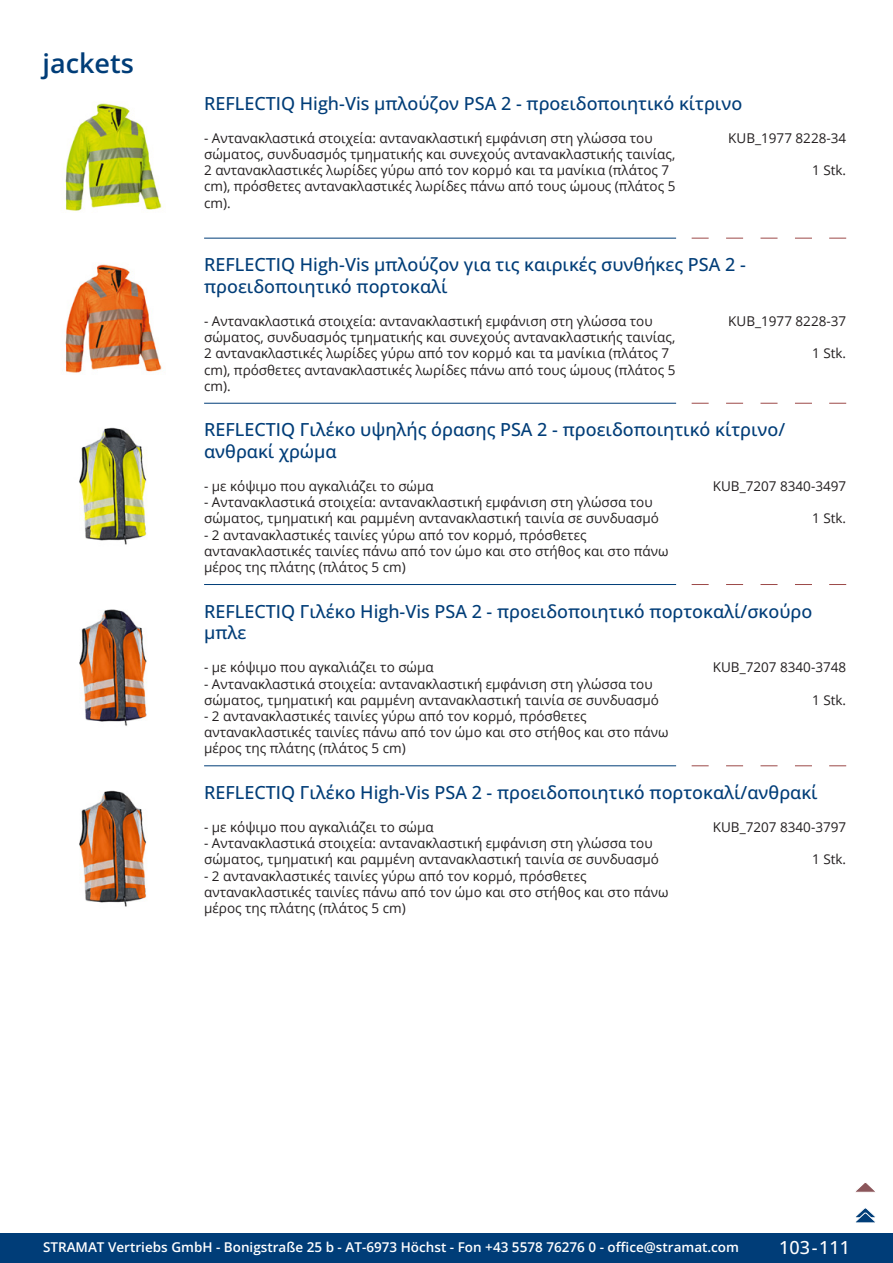
<style>
.page{position:relative;width:893px;height:1263px;background:#fff}
.page>*{position:absolute;margin:0;border:0;box-sizing:border-box;transform-origin:0 0}
.GruppeName{font:600 27px "Open Sans";color:#003d78}
.ArtikelName{font:500 18px/21.6px "Open Sans";color:#003d78}
.t1{font:500 18px "Open Sans";color:#fff}
.Beschreibung{font:13.5px/16.2px "Open Sans";color:#231f20}
.ArtikelNummer{font:13.5px "Open Sans";color:#231f20}
.t2{font:600 13.5px "Open Sans";color:#fff}
</style>
<div class="page">
<div style="left:0;top:1233px;width:893px;height:30px;background:#003d78"></div>
<img style="left:65px;top:103px;width:97px;height:108px">
<img style="left:65px;top:264px;width:97px;height:109px">
<svg style="left:692px;top:238px;width:17px;height:1px"></svg>
<svg style="left:726px;top:238px;width:17px;height:1px"></svg>
<svg style="left:760px;top:238px;width:17px;height:1px"></svg>
<svg style="left:795px;top:238px;width:17px;height:1px"></svg>
<svg style="left:829px;top:238px;width:17px;height:1px"></svg>
<hr style="left:204px;top:238px;width:472px;height:1px;background:#003d78">
<img style="left:79px;top:427px;width:68px;height:118px">
<svg style="left:692px;top:403px;width:17px;height:1px"></svg>
<svg style="left:726px;top:403px;width:17px;height:1px"></svg>
<svg style="left:760px;top:403px;width:17px;height:1px"></svg>
<svg style="left:795px;top:403px;width:17px;height:1px"></svg>
<svg style="left:829px;top:403px;width:17px;height:1px"></svg>
<hr style="left:204px;top:403px;width:472px;height:1px;background:#003d78">
<img style="left:79px;top:609px;width:68px;height:117px">
<svg style="left:692px;top:584px;width:17px;height:1px"></svg>
<svg style="left:726px;top:584px;width:17px;height:1px"></svg>
<svg style="left:760px;top:584px;width:17px;height:1px"></svg>
<svg style="left:795px;top:584px;width:17px;height:1px"></svg>
<svg style="left:829px;top:584px;width:17px;height:1px"></svg>
<hr style="left:204px;top:584px;width:472px;height:1px;background:#003d78">
<img style="left:79px;top:790px;width:68px;height:117px">
<svg style="left:692px;top:765px;width:17px;height:1px"></svg>
<svg style="left:726px;top:765px;width:17px;height:1px"></svg>
<svg style="left:760px;top:765px;width:17px;height:1px"></svg>
<svg style="left:795px;top:765px;width:17px;height:1px"></svg>
<svg style="left:829px;top:765px;width:17px;height:1px"></svg>
<hr style="left:204px;top:765px;width:472px;height:1px;background:#003d78">
<svg style="left:856px;top:1183px;width:19px;height:9px"></svg>
<svg style="left:855px;top:1208px;width:21px;height:15px"></svg>
<p class="GruppeName" style="left:43px;top:44px;width:93px">jackets</p>
<p class="ArtikelName" style="left:204px;top:92px;width:540px">REFLECTIQ High-Vis μπλούζον PSA 2 - προειδοποιητικό κίτρινο</p>
<p class="Beschreibung" style="left:204px;top:129px;width:473px">- Αντανακλαστικά στοιχεία: αντανακλαστική εμφάνιση στη γλώσσα του σώματος, συνδυασμός τμηματικής και συνεχούς αντανακλαστικής ταινίας, 2 αντανακλαστικές λωρίδες γύρω από τον κορμό και τα μανίκια (πλάτος 7 cm), πρόσθετες αντανακλαστικές λωρίδες πάνω από τους ώμους (πλάτος 5 cm).</p>
<p class="ArtikelNummer" style="left:728px;top:128px;width:119px">KUB_1977 8228-34</p>
<p class="ArtikelNummer" style="left:812px;top:161px;width:36px">1 Stk.</p>
<p class="ArtikelName" style="left:204px;top:253px;width:543px">REFLECTIQ High-Vis μπλούζον για τις καιρικές συνθήκες PSA 2 - προειδοποιητικό πορτοκαλί</p>
<p class="Beschreibung" style="left:204px;top:313px;width:473px">- Αντανακλαστικά στοιχεία: αντανακλαστική εμφάνιση στη γλώσσα του σώματος, συνδυασμός τμηματικής και συνεχούς αντανακλαστικής ταινίας, 2 αντανακλαστικές λωρίδες γύρω από τον κορμό και τα μανίκια (πλάτος 7 cm), πρόσθετες αντανακλαστικές λωρίδες πάνω από τους ώμους (πλάτος 5 cm).</p>
<p class="ArtikelNummer" style="left:728px;top:312px;width:119px">KUB_1977 8228-37</p>
<p class="ArtikelNummer" style="left:812px;top:344px;width:36px">1 Stk.</p>
<p class="ArtikelName" style="left:204px;top:418px;width:583px">REFLECTIQ Γιλέκο υψηλής όρασης PSA 2 - προειδοποιητικό κίτρινο/ ανθρακί χρώμα</p>
<p class="Beschreibung" style="left:204px;top:478px;width:231px">- με κόψιμο που αγκαλιάζει το σώμα</p>
<p class="Beschreibung" style="left:204px;top:494px;width:456px">- Αντανακλαστικά στοιχεία: αντανακλαστική εμφάνιση στη γλώσσα του σώματος, τμηματική και ραμμένη αντανακλαστική ταινία σε συνδυασμό</p>
<p class="Beschreibung" style="left:204px;top:526px;width:466px">- 2 αντανακλαστικές ταινίες γύρω από τον κορμό, πρόσθετες αντανακλαστικές ταινίες πάνω από τον ώμο και στο στήθος και στο πάνω μέρος της πλάτης (πλάτος 5 cm)</p>
<p class="ArtikelNummer" style="left:713px;top:477px;width:135px">KUB_7207 8340-3497</p>
<p class="ArtikelNummer" style="left:812px;top:509px;width:36px">1 Stk.</p>
<p class="ArtikelName" style="left:204px;top:600px;width:610px">REFLECTIQ Γιλέκο High-Vis PSA 2 - προειδοποιητικό πορτοκαλί/σκούρο μπλε</p>
<p class="Beschreibung" style="left:204px;top:659px;width:231px">- με κόψιμο που αγκαλιάζει το σώμα</p>
<p class="Beschreibung" style="left:204px;top:675px;width:456px">- Αντανακλαστικά στοιχεία: αντανακλαστική εμφάνιση στη γλώσσα του σώματος, τμηματική και ραμμένη αντανακλαστική ταινία σε συνδυασμό</p>
<p class="Beschreibung" style="left:204px;top:707px;width:466px">- 2 αντανακλαστικές ταινίες γύρω από τον κορμό, πρόσθετες αντανακλαστικές ταινίες πάνω από τον ώμο και στο στήθος και στο πάνω μέρος της πλάτης (πλάτος 5 cm)</p>
<p class="ArtikelNummer" style="left:713px;top:658px;width:135px">KUB_7207 8340-3748</p>
<p class="ArtikelNummer" style="left:812px;top:690px;width:36px">1 Stk.</p>
<p class="ArtikelName" style="left:204px;top:781px;width:615px">REFLECTIQ Γιλέκο High-Vis PSA 2 - προειδοποιητικό πορτοκαλί/ανθρακί</p>
<p class="Beschreibung" style="left:204px;top:819px;width:231px">- με κόψιμο που αγκαλιάζει το σώμα</p>
<p class="Beschreibung" style="left:204px;top:835px;width:456px">- Αντανακλαστικά στοιχεία: αντανακλαστική εμφάνιση στη γλώσσα του σώματος, τμηματική και ραμμένη αντανακλαστική ταινία σε συνδυασμό</p>
<p class="Beschreibung" style="left:204px;top:867px;width:466px">- 2 αντανακλαστικές ταινίες γύρω από τον κορμό, πρόσθετες αντανακλαστικές ταινίες πάνω από τον ώμο και στο στήθος και στο πάνω μέρος της πλάτης (πλάτος 5 cm)</p>
<p class="ArtikelNummer" style="left:713px;top:818px;width:135px">KUB_7207 8340-3797</p>
<p class="ArtikelNummer" style="left:812px;top:850px;width:36px">1 Stk.</p>
<p class="t2" style="left:43px;top:1238px;width:698px">STRAMAT Vertriebs GmbH - Bonigstraße 25 b - AT-6973 Höchst - Fon +43 5578 76276 0 - office@stramat.com</p>
<h2 class="t1" style="left:779px;top:1234px;width:72px">103 - 111</h2>
</div>
